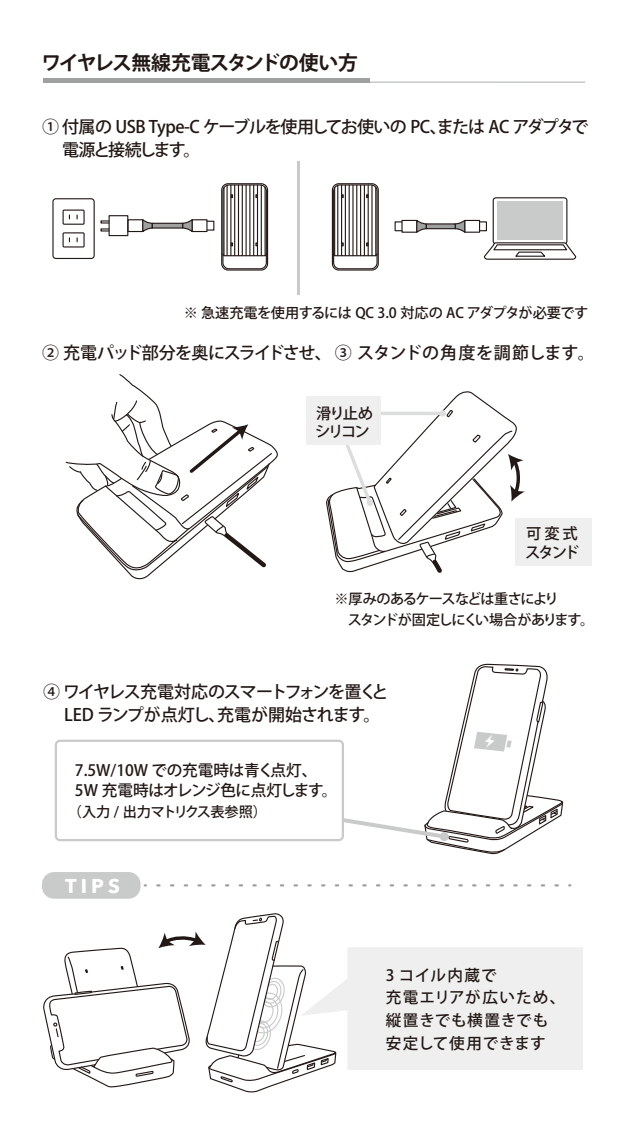
<style>
.page{position:relative;width:624px;height:1134px;background:#fff}
.page>*{position:absolute;margin:0;border:0;box-sizing:border-box;transform-origin:0 0}
.t1{font:700 20px "Koz Go Pr 6 N";letter-spacing:-.055em;color:#221815}
.t2{font:700 20px "Avenir Next";color:#fff}
.t3{font:500 17.2px/22.8px "Koz Go Pr 6 N";letter-spacing:-.055em;color:#221815}
.t4{font:500 15.6px/22.8px "Koz Go Pr 6 N";letter-spacing:.055em;color:#221815}
.t5{font:500 15.6px/20.4px "Koz Go Pr 6 N";letter-spacing:-.02em;color:#221815}
.t6{font:500 15.2px/18.4px "Koz Go Pr 6 N";letter-spacing:-.13em;color:#221815}
.t7{font:500 14px/20.4px "Koz Go Pr 6 N";letter-spacing:-.09em;color:#221815}
.t8{font:500 14px "Koz Go Pr 6 N";letter-spacing:-.025em;color:#221815}
.t9{font:500 14px "Koz Go Pr 6 N";letter-spacing:-.03em;color:#221815}
</style>
<div class="page">
<div style="left:515px;top:518px;width:76px;height:48px;background:#efefef"></div>
<div style="left:337px;top:947px;width:246px;height:123px;background:#efefef"></div>
<div style="left:55px;top:740px;width:289px;height:101px;border:2px solid #c9caca;border-radius:4px"></div>
<div style="left:43px;top:78px;width:326px;height:5px;background:#9fa0a0"></div>
<hr style="left:74px;top:82px;width:511px;height:1px;background:#9fa0a0">
<div style="left:221px;top:183px;width:47px;height:88px;border:1px solid #221815;border-radius:6px"></div>
<div style="left:222px;top:184px;width:45px;height:85px;border:1px solid #221815;border-radius:6px"></div>
<svg style="left:222px;top:253px;width:45px;height:4px"></svg>
<hr style="left:223px;top:188px;width:2px;height:68px;background:#221815">
<hr style="left:226px;top:185px;width:2px;height:71px;background:#221815">
<hr style="left:230px;top:185px;width:1px;height:71px;background:#221815">
<hr style="left:234px;top:185px;width:1px;height:71px;background:#221815">
<hr style="left:238px;top:185px;width:1px;height:71px;background:#221815">
<hr style="left:241px;top:185px;width:2px;height:71px;background:#221815">
<hr style="left:245px;top:185px;width:2px;height:71px;background:#221815">
<hr style="left:249px;top:185px;width:1px;height:71px;background:#221815">
<hr style="left:253px;top:185px;width:1px;height:71px;background:#221815">
<hr style="left:257px;top:185px;width:1px;height:71px;background:#221815">
<hr style="left:260px;top:185px;width:2px;height:71px;background:#221815">
<hr style="left:264px;top:187px;width:2px;height:69px;background:#221815">
<div style="left:332px;top:183px;width:47px;height:88px;border:1px solid #221815;border-radius:6px"></div>
<div style="left:333px;top:184px;width:44px;height:85px;border:1px solid #221815;border-radius:6px"></div>
<svg style="left:332px;top:253px;width:46px;height:4px"></svg>
<hr style="left:334px;top:188px;width:1px;height:68px;background:#221815">
<hr style="left:337px;top:185px;width:1px;height:71px;background:#221815">
<hr style="left:341px;top:185px;width:1px;height:71px;background:#221815">
<hr style="left:344px;top:185px;width:2px;height:71px;background:#221815">
<hr style="left:348px;top:185px;width:2px;height:71px;background:#221815">
<hr style="left:352px;top:185px;width:1px;height:71px;background:#221815">
<hr style="left:356px;top:185px;width:1px;height:71px;background:#221815">
<hr style="left:360px;top:185px;width:1px;height:71px;background:#221815">
<hr style="left:363px;top:185px;width:2px;height:71px;background:#221815">
<hr style="left:367px;top:185px;width:2px;height:71px;background:#221815">
<hr style="left:371px;top:185px;width:1px;height:71px;background:#221815">
<hr style="left:375px;top:187px;width:1px;height:69px;background:#221815">
<svg style="left:483px;top:197px;width:93px;height:63px"></svg>
<div style="left:394px;top:221px;width:8px;height:10px;border:1px solid #221815"></div>
<div style="left:401px;top:220px;width:16px;height:13px;border:1px solid #221815"></div>
<svg style="left:415px;top:219px;width:12px;height:14px"></svg>
<div style="left:479px;top:221px;width:8px;height:10px;border:1px solid #221815"></div>
<div style="left:464px;top:220px;width:16px;height:13px;border:1px solid #221815"></div>
<svg style="left:454px;top:220px;width:12px;height:13px"></svg>
<svg style="left:426px;top:223px;width:30px;height:6px"></svg>
<svg style="left:65px;top:374px;width:213px;height:206px"></svg>
<svg style="left:338px;top:663px;width:225px;height:192px"></svg>
<div style="left:439px;top:832px;width:10px;height:9px;background:#c9caca;border-radius:50%"></div>
<svg style="left:43px;top:913px;width:294px;height:180px"></svg>
<svg style="left:325px;top:391px;width:199px;height:182px"></svg>
<div style="left:366px;top:499px;width:7px;height:7px;background:#dcdddd;border-radius:50%"></div>
<div style="left:306px;top:397px;width:75px;height:48px;background:#efefef"></div>
<div style="left:206px;top:221px;width:8px;height:10px;border:1px solid #221815"></div>
<div style="left:191px;top:219px;width:16px;height:13px;border:1px solid #221815"></div>
<svg style="left:181px;top:220px;width:12px;height:13px"></svg>
<div style="left:108px;top:215px;width:20px;height:21px;border:1px solid #221815"></div>
<div style="left:127px;top:219px;width:16px;height:13px;border:1px solid #221815"></div>
<svg style="left:142px;top:219px;width:11px;height:14px"></svg>
<svg style="left:152px;top:223px;width:31px;height:6px"></svg>
<div style="left:100px;top:228px;width:10px;height:4px;border:1px solid #221815"></div>
<div style="left:100px;top:220px;width:10px;height:4px;border:1px solid #221815"></div>
<div style="left:52px;top:198px;width:43px;height:61px;border:1px solid #221815;border-radius:3px"></div>
<div style="left:62px;top:210px;width:23px;height:15px;border:1px solid #221815"></div>
<div style="left:62px;top:232px;width:23px;height:15px;border:1px solid #221815"></div>
<svg style="left:157px;top:884px;width:402px;height:2px"></svg>
<div style="left:42px;top:872px;width:98px;height:27px;background:#c9caca;border-radius:12px"></div>
<hr style="left:297px;top:161px;width:2px;height:133px;background:#c9caca">
<p class="t1" style="left:42px;top:51px;width:318px">ワイヤレス無線充電スタンドの使い方</p>
<p class="t3" style="left:42px;top:116px;width:547px">① 付属の USB Type-C ケーブルを使用してお使いの PC、または AC アダプタで　 電源と接続します。</p>
<p class="t8" style="left:184px;top:305px;width:406px">※ 急速充電を使用するには QC 3.0 対応の AC アダプタが必要です</p>
<p class="t3" style="left:42px;top:341px;width:554px">② 充電パッド部分を奥にスライドさせ、 ③ スタンドの角度を調節します。</p>
<p class="t6" style="left:315px;top:404px;width:59px">滑り止めシリコン</p>
<p class="t6" style="left:525px;top:525px;width:56px">可変式スタンド</p>
<p class="t7" style="left:334px;top:589px;width:261px">※厚みのあるケースなどは重さにより<br>　スタンドが固定しにくい場合があります。</p>
<p class="t3" style="left:43px;top:681px;width:347px">④ ワイヤレス充電対応のスマートフォンを置くと　 LED ランプが点灯し、充電が開始されます。</p>
<p class="t5" style="left:75px;top:760px;width:264px">7.5W/10W での充電時は青く点灯、<br>5W 充電時はオレンジ色に点灯します。</p>
<p class="t9" style="left:68px;top:804px;width:201px">（入力 / 出力マトリクス表参照）</p>
<p class="t2" style="left:65px;top:868px;width:56px">TIPS</p>
<p class="t4" style="left:385px;top:964px;width:181px">3 コイル内蔵で<br>充電エリアが広いため、縦置きでも横置きでも安定して使用できます</p>
</div>
